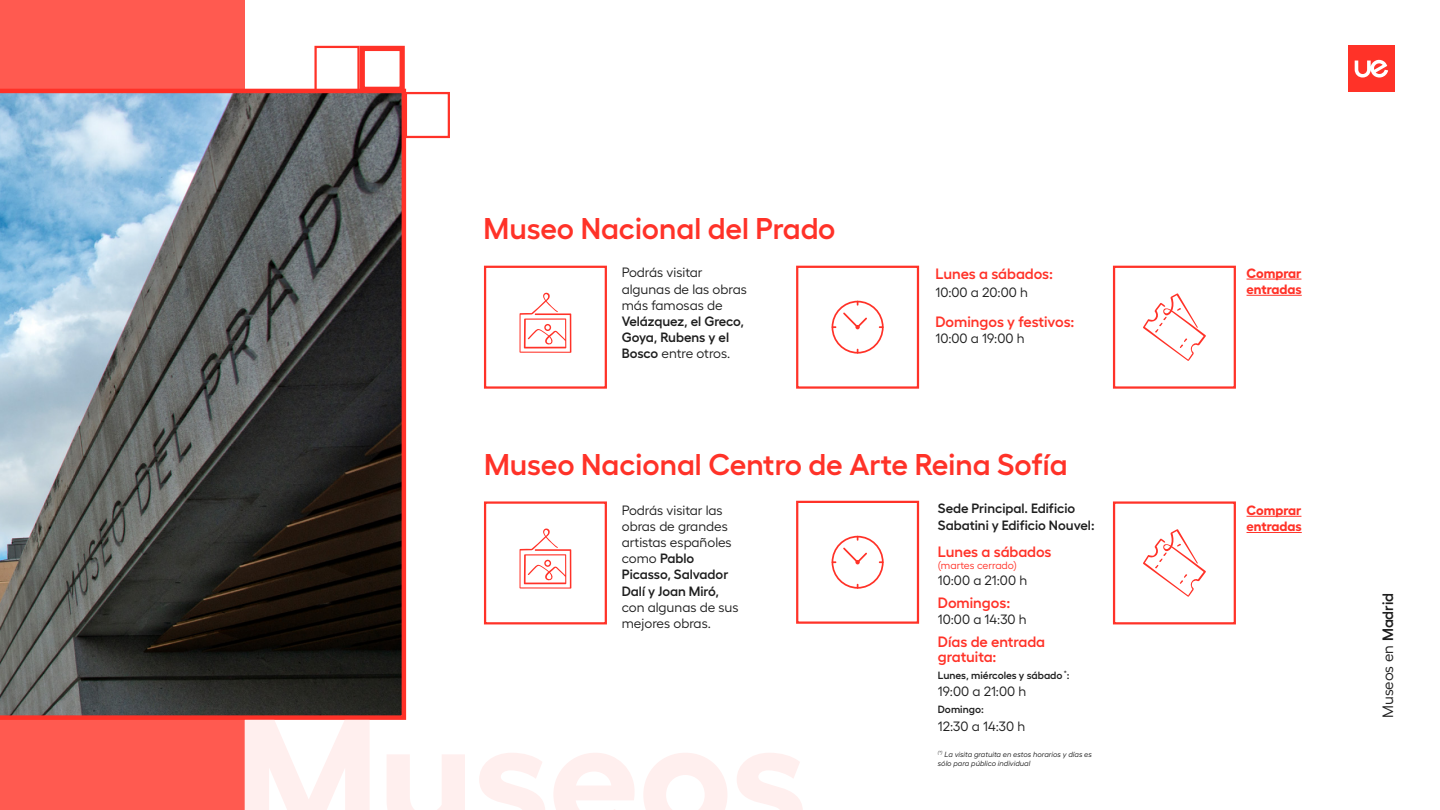
<style>
.page{position:relative;width:1440px;height:810px;background:#fff}
.page>*{position:absolute;margin:0;border:0;box-sizing:border-box;transform-origin:0 0}
.t1{font:600 30px "Hellix";color:#ff3228}
.t2{font:600 15px/15px "Hellix";color:#ff3228}
.t3{font:15px "Hellix";color:#1e1e1e}
.t4{font:13.5px/16.2px "Hellix";color:#1e1e1e}
.t5{font:600 13.5px/16.2px "Hellix";color:#1e1e1e}
.t6{font:700 13.5px/16.2px "Hellix";color:#ff3228}
.t7{font:600 10.5px "Hellix";color:#1e1e1e}
.t8{font:10.5px "Hellix";color:#ff3228}
.t9{font:italic 7.5px/9px "Hellix";color:#1e1e1e}
.s1{font-weight:400}
.s2{font-weight:600}
</style>
<div class="page">
<hr style="left:1247px;top:279px;width:54px;height:1px;background:#ff3228">
<hr style="left:1247px;top:295px;width:55px;height:1px;background:#ff3228">
<hr style="left:1247px;top:516px;width:54px;height:1px;background:#ff3228">
<hr style="left:1247px;top:532px;width:55px;height:1px;background:#ff3228">
<div style="left:1113px;top:501px;width:123px;height:123px;border:2px solid #ff3228"></div>
<svg style="left:1143px;top:529px;width:63px;height:68px"></svg>
<div style="left:1113px;top:266px;width:123px;height:123px;border:2px solid #ff3228"></div>
<svg style="left:1143px;top:293px;width:63px;height:68px"></svg>
<div style="left:484px;top:501px;width:123px;height:123px;border:2px solid #ff3228"></div>
<svg style="left:520px;top:528px;width:51px;height:61px"></svg>
<div style="left:484px;top:266px;width:123px;height:123px;border:2px solid #ff3228"></div>
<svg style="left:520px;top:292px;width:51px;height:61px"></svg>
<div style="left:1348px;top:45px;width:46px;height:46px;background:#ff3228"></div>
<svg style="left:1355px;top:59px;width:33px;height:19px"></svg>
<div style="left:0;top:0;width:245px;height:810px;background:#ff5a50"></div>
<svg style="left:0;top:89px;width:406px;height:631px;background:#5f6063"></svg>
<div style="left:796px;top:266px;width:123px;height:123px;border:2px solid #ff3228"></div>
<svg style="left:832px;top:301px;width:52px;height:53px"></svg>
<div style="left:796px;top:501px;width:123px;height:123px;border:2px solid #ff3228"></div>
<svg style="left:832px;top:536px;width:52px;height:53px"></svg>
<div style="left:314px;top:46px;width:46px;height:46px;border:2px solid #ff3228"></div>
<div style="left:360px;top:46px;width:45px;height:46px;border:5px solid #ff3228"></div>
<div style="left:405px;top:92px;width:45px;height:46px;border:2px solid #ff3228"></div>
<svg style="left:245px;top:720px;width:558px;height:90px"></svg>
<h1 class="t1" style="left:483px;top:205px;width:354px">Museo Nacional del Prado</h1>
<p class="t4" style="left:622px;top:263px;width:127px">Podrás visitar algunas de las obras más famosas de</p>
<p class="t5" style="left:622px;top:312px;width:124px">Velázquez, el Greco,<br>Goya, Rubens y el<br>Bosco <span class="s1">entre otros.</span></p>
<p class="t2" style="left:935px;top:264px;width:119px">Lunes a sábados:</p>
<p class="t4" style="left:935px;top:283px;width:94px">10:00 a 20:00 h</p>
<p class="t2" style="left:935px;top:312px;width:141px">Domingos y festivos:</p>
<p class="t4" style="left:935px;top:329px;width:91px">10:00 a 19:00 h</p>
<h1 class="t1" style="left:484px;top:441px;width:585px">Museo Nacional Centro de Arte Reina Sofía</h1>
<p class="t4" style="left:622px;top:500px;width:111px">Podrás visitar las obras de grandes artistas españoles como <span class="s2">Pablo<br>Picasso, Salvador<br>Dalí y Joan Miró,</span></p>
<p class="t4" style="left:622px;top:598px;width:118px">con algunas de sus mejores obras.</p>
<p class="t5" style="left:938px;top:499px;width:158px">Sede Principal. Edificio<br>Sabatini y Edificio Nouvel:</p>
<p class="t2" style="left:938px;top:542px;width:115px">Lunes a sábados</p>
<p class="t8" style="left:938px;top:557px;width:81px">(martes cerrado)</p>
<p class="t4" style="left:938px;top:571px;width:91px">10:00 a 21:00 h</p>
<p class="t2" style="left:938px;top:594px;width:74px">Domingos:</p>
<p class="t4" style="left:938px;top:610px;width:90px">10:00 a 14:30 h</p>
<p class="t2" style="left:938px;top:632px;width:109px">Días de entrada gratuita:</p>
<p class="t7" style="left:938px;top:667px;width:133px">Lunes, miércoles y sábado <sup>*</sup>:</p>
<p class="t4" style="left:938px;top:682px;width:90px">19:00 a 21:00 h</p>
<p class="t7" style="left:938px;top:701px;width:47px">Domingo:</p>
<p class="t4" style="left:938px;top:716px;width:89px">12:30 a 14:30 h</p>
<p class="t9" style="left:938px;top:749px;width:156px"><sup>(*)</sup> La visita gratuita en estos horarios y días es sólo para público individual</p>
<p class="t6" style="left:1247px;top:263px;width:57px">Comprar entradas</p>
<p class="t6" style="left:1247px;top:501px;width:57px">Comprar entradas</p>
<p class="t3" style="left:1377px;top:718px;width:127px;rotate:-90deg">Museos en <span class="s2">Madrid</span></p>
</div>
